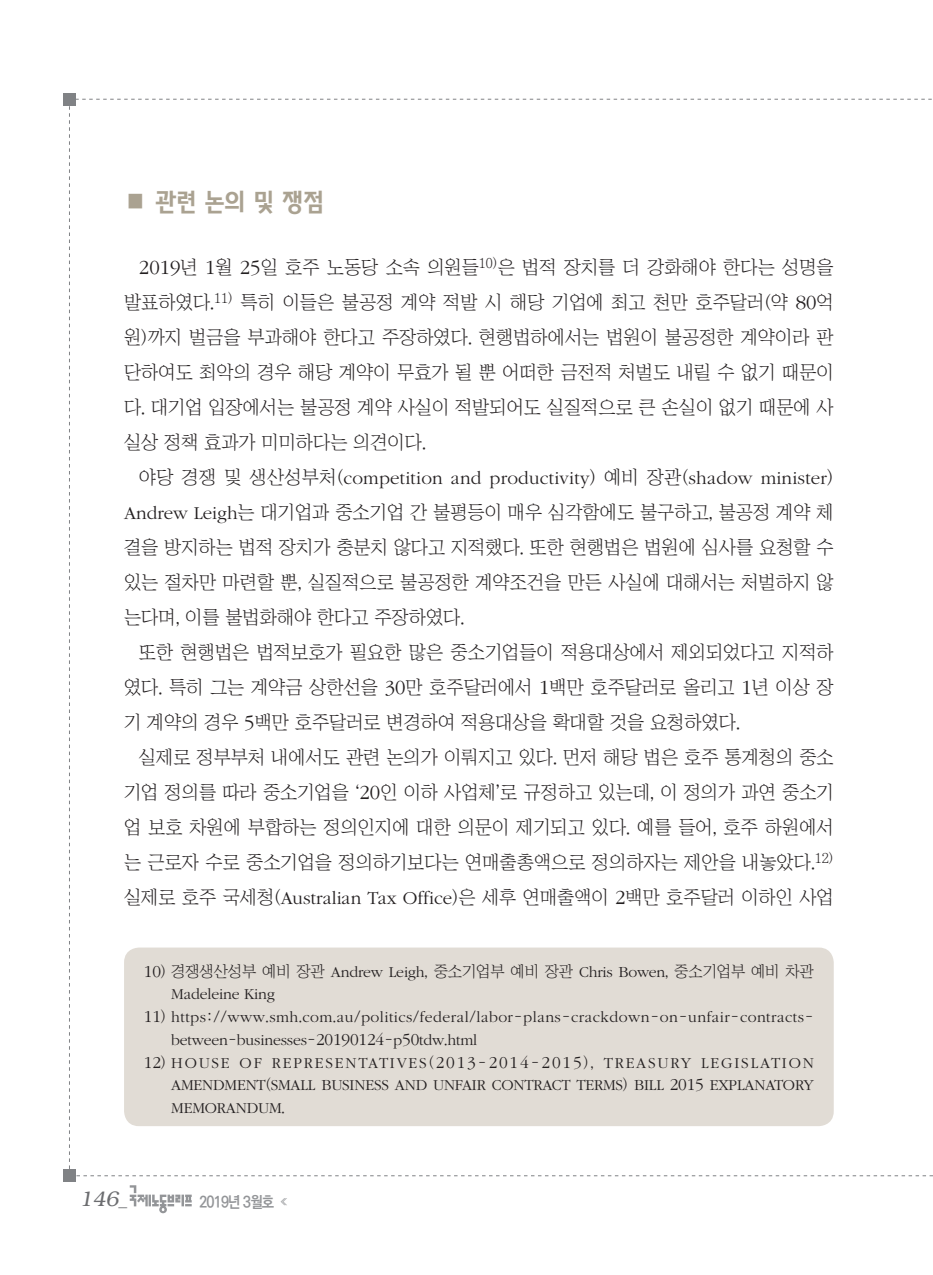
<style>
.page{position:relative;width:933px;height:1275px;background:#fff}
.page>*{position:absolute;margin:0;border:0;box-sizing:border-box;transform-origin:0 0}
.서론{font:24.5px "KBI Zfor SM Esgo H";color:#aaa291}
.t1{font:italic 300 21px "Bookman";color:#6c6d70}
.본문{font:18.9px/35px "Chosunilbo NM";color:#231f20;text-align:justify}
.각주{font:300 15.75px/22.8px "ITC Garamond Std";letter-spacing:-.01em;color:#231f20}
.각주-2{font:300 15.75px/22.8px "ITC Garamond Std";letter-spacing:.03em;color:#231f20}
.t2{font:700 15.75px "Ko Pub Dotum";letter-spacing:-.055em;color:#939598;scale:.9 1}
.s1{font-family:"ITC Garamond Std";font-weight:300;font-size:20.82px}
.s2{font-family:"ITC Garamond Std";font-weight:300}
.s3{font-size:17.32px}
.s4{font-family:"Chosunilbo NM";font-weight:400}
.s5{font-family:"Helvetica";font-weight:400;font-style:normal;font-size:17.5px}
.s6{font-size:7.88px}
</style>
<div class="page">
<div style="left:64px;top:1170px;width:12px;height:12px;background:#808285"></div>
<div style="left:64px;top:93px;width:12px;height:12px;background:#808285"></div>
<svg style="left:130px;top:1185px;width:62px;height:28px"></svg>
<div style="left:124px;top:947px;width:709px;height:179px;background:#e1dcd5;border-radius:15px"></div>
<p class="서론" style="left:124px;top:187px;width:201px">■ 관련 논의 및 쟁점</p>
<p class="본문" style="left:124px;top:249px;width:711px;text-indent:15px"><span class="s1">2019</span>년 <span class="s1">1</span>월 <span class="s1">25</span>일 호주 노동당 소속 의원들<sup>10)</sup>은 법적 장치를 더 강화해야 한다는 성명을 발표하였다.<sup>11)</sup> 특히 이들은 불공정 계약 적발 시 해당 기업에 최고 천만 호주달러(약 <span class="s1">80</span>억 원)까지 벌금을 부과해야 한다고 주장하였다. 현행법하에서는 법원이 불공정한 계약이라 판 단하여도 최악의 경우 해당 계약이 무효가 될 뿐 어떠한 금전적 처벌도 내릴 수 없기 때문이 다. 대기업 입장에서는 불공정 계약 사실이 적발되어도 실질적으로 큰 손실이 없기 때문에 사 실상 정책 효과가 미미하다는 의견이다.</p>
<p class="본문" style="left:124px;top:459px;width:711px;text-indent:15px">야당 경쟁 및 생산성부처(<span class="s2">competition and productivity</span>) 예비 장관(<span class="s2">shadow minister</span>)<br><span class="s2">Andrew Leigh</span>는 대기업과 중소기업 간 불평등이 매우 심각함에도 불구하고, 불공정 계약 체 결을 방지하는 법적 장치가 충분치 않다고 지적했다. 또한 현행법은 법원에 심사를 요청할 수 있는 절차만 마련할 뿐, 실질적으로 불공정한 계약조건을 만든 사실에 대해서는 처벌하지 않 는다며, 이를 불법화해야 한다고 주장하였다.</p>
<p class="본문" style="left:124px;top:634px;width:711px;text-indent:15px">또한 현행법은 법적보호가 필요한 많은 중소기업들이 적용대상에서 제외되었다고 지적하 였다. 특히 그는 계약금 상한선을 <span class="s1">30</span>만 호주달러에서 <span class="s1">1</span>백만 호주달러로 올리고 <span class="s1">1</span>년 이상 장 기 계약의 경우 <span class="s1">5</span>백만 호주달러로 변경하여 적용대상을 확대할 것을 요청하였다.</p>
<p class="본문" style="left:124px;top:739px;width:711px;text-indent:15px">실제로 정부부처 내에서도 관련 논의가 이뤄지고 있다. 먼저 해당 법은 호주 통계청의 중소 기업 정의를 따라 중소기업을 ‘<span class="s1">20</span>인 이하 사업체’로 규정하고 있는데, 이 정의가 과연 중소기 업 보호 차원에 부합하는 정의인지에 대한 의문이 제기되고 있다. 예를 들어, 호주 하원에서 는 근로자 수로 중소기업을 정의하기보다는 연매출총액으로 정의하자는 제안을 내놓았다.<sup>12) </sup>실제로 호주 국세청(<span class="s2">Australian Tax Office</span>)은 세후 연매출액이 <span class="s1">2</span>백만 호주달러 이하인 사업</p>
<p class="각주" style="left:171px;top:960px;width:644px;text-indent:-27px"><span class="s3">10</span><span class="s4">) 경쟁생산성부 예비 장관</span> Andrew Leigh<span class="s4">, 중소기업부 예비 장관</span> Chris Bowen<span class="s4">, 중소기업부 예비 차관<br></span>Madeleine King</p>
<p class="각주-2" style="left:171px;top:1006px;width:644px;text-indent:-27px"><span class="s3">11</span><span class="s4">)</span> https<span class="s4">://</span>www<span class="s4">.</span>smh<span class="s4">.</span>com<span class="s4">.</span>au<span class="s4">/</span>politics<span class="s4">/</span>federal<span class="s4">/</span>labor<span class="s4">-</span>plans<span class="s4">-</span>crackdown<span class="s4">-</span>on<span class="s4">-</span>unfair<span class="s4">-</span>contracts&shy;between<span class="s4">-</span>businesses<span class="s4">-</span><span class="s3">20190124</span><span class="s4">-</span>p<span class="s3">50</span>tdw<span class="s4">.</span>html</p>
<p class="각주" style="left:171px;top:1051px;width:644px;text-align:justify;text-indent:-27px"><span class="s3">12</span><span class="s4">)</span> HOUSE OF REPRESENTATIVES<span class="s4">(</span><span class="s3">2013</span><span class="s4">-</span><span class="s3">2014</span><span class="s4">-</span><span class="s3">2015</span><span class="s4">),</span> TREASURY LEGISLATION AMENDMENT<span class="s4">(</span>SMALL BUSINESS AND UNFAIR CONTRACT TERMS<span class="s4">)</span> BILL <span class="s3">2015</span> EXPLANATORY MEMORANDUM<span class="s4">.</span></p>
<p class="t1" style="left:79px;top:1187px;width:49px">146<span class="s5">_</span></p>
<p class="t2" style="left:199px;top:1194px;width:99px">2019년 3월호 <span class="s6">《</span></p>
</div>
